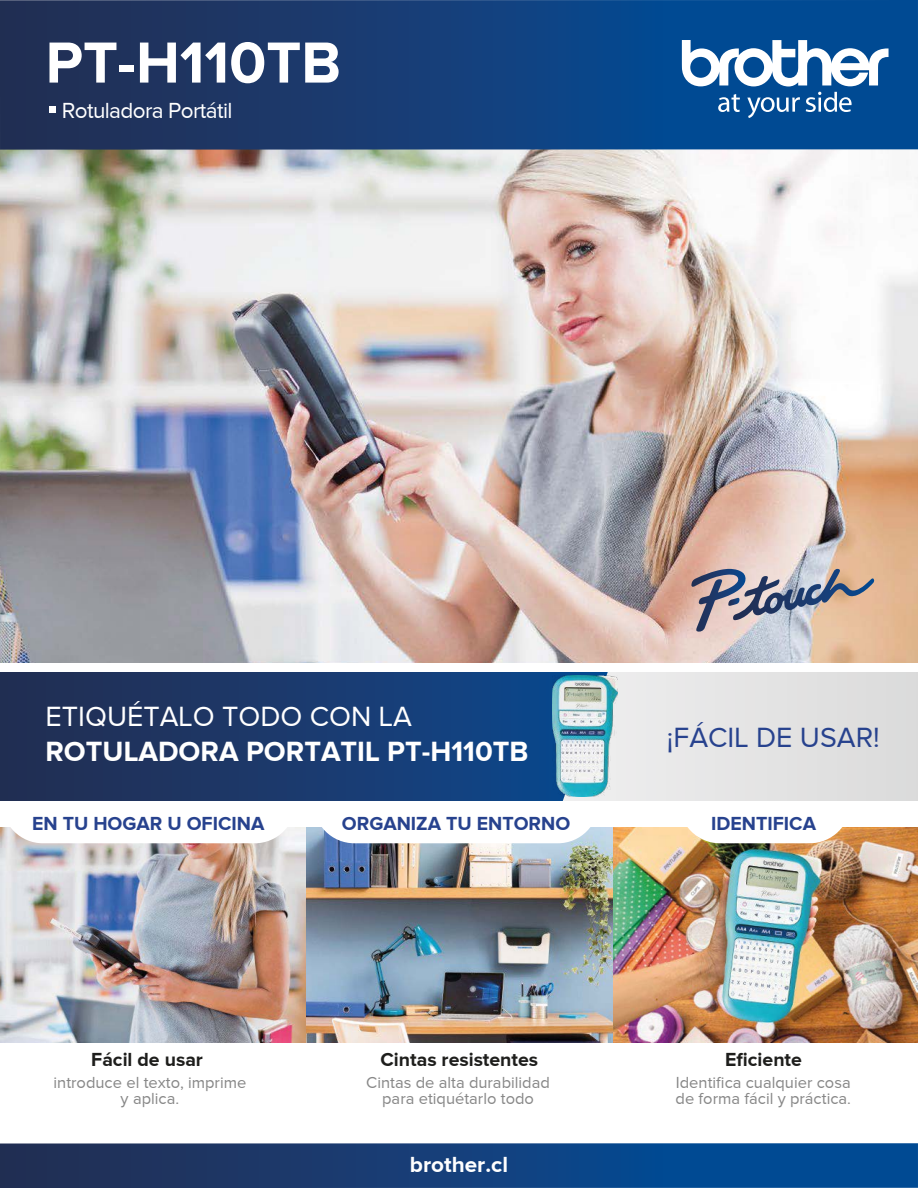
<style>
.page{position:relative;width:918px;height:1188px;background:#fff}
.page>*{position:absolute;margin:0;border:0;box-sizing:border-box;transform-origin:0 0}
.t1{font:700 60px "Proxima Nova";color:#fff}
.t2{font:700 28.65px "Proxima Nova";color:#fff}
.t3{font:28.65px "Proxima Nova";color:#fff}
.t4{font:28.65px "Proxima Nova";color:#27428e}
.t5{font:22.5px "Proxima Nova";letter-spacing:-.03em;color:#fff}
.t6{font:700 22.5px "Proxima Nova";color:#fff}
.t7{font:700 19.5px "Proxima Nova";color:#27428e}
.t8{font:700 19.5px "Proxima Nova";color:#1e1e1c}
.t9{font:16.5px/16.5px "Proxima Nova";color:#878787;text-align:center}
</style>
<div class="page">
<img style="left:0;top:828px;width:918px;height:214px">
<div style="left:286px;top:672px;width:632px;height:129px;background:#e3e3e3"></div>
<svg style="left:0;top:672px;width:608px;height:129px;background:#1a396d"></svg>
<img style="left:0;top:150px;width:918px;height:513px">
<svg style="left:0;top:0;width:918px;height:150px;background:#143e76"></svg>
<svg style="left:0;top:1143px;width:918px;height:45px;background:#13407a"></svg>
<svg style="left:682px;top:40px;width:207px;height:78px"></svg>
<div style="left:49px;top:106px;width:7px;height:6px;background:#fff"></div>
<svg style="left:691px;top:569px;width:183px;height:63px;background:#ada4a7"></svg>
<svg style="left:2px;top:827px;width:294px;height:16px"></svg>
<svg style="left:313px;top:827px;width:286px;height:16px"></svg>
<svg style="left:679px;top:827px;width:172px;height:16px"></svg>
<img style="left:553px;top:675px;width:64px;height:122px">
<h1 class="t1" style="left:46px;top:28px;width:297px">PT-H110TB</h1>
<h3 class="t5" style="left:62px;top:98px;width:172px">Rotuladora Portátil</h3>
<h2 class="t3" style="left:46px;top:701px;width:368px">ETIQUÉTALO TODO CON LA</h2>
<h2 class="t2" style="left:46px;top:735px;width:485px">ROTULADORA PORTATIL PT-H110TB</h2>
<h2 class="t4" style="left:667px;top:721px;width:214px">¡FÁCIL DE USAR!</h2>
<p class="t7" style="left:32px;top:813px;width:234px">EN TU HOGAR U OFICINA</p>
<p class="t7" style="left:711px;top:813px;width:106px">IDENTIFICA</p>
<p class="t7" style="left:342px;top:813px;width:230px">ORGANIZA TU ENTORNO</p>
<p class="t8" style="left:91px;top:1048px;width:113px">Fácil de usar</p>
<p class="t9" style="left:54px;top:1074px;width:194px">introduce el texto, imprime y aplica.</p>
<p class="t8" style="left:381px;top:1048px;width:159px">Cintas resistentes</p>
<p class="t9" style="left:366px;top:1074px;width:185px">Cintas de alta durabilidad para etiquétarlo todo</p>
<h3 class="t6" style="left:410px;top:1152px;width:100px">brother.cl</h3>
<p class="t8" style="left:725px;top:1048px;width:78px">Eficiente</p>
<p class="t9" style="left:676px;top:1074px;width:177px;text-align:left">Identifica cualquier cosa de forma fácil y práctica.</p>
</div>
